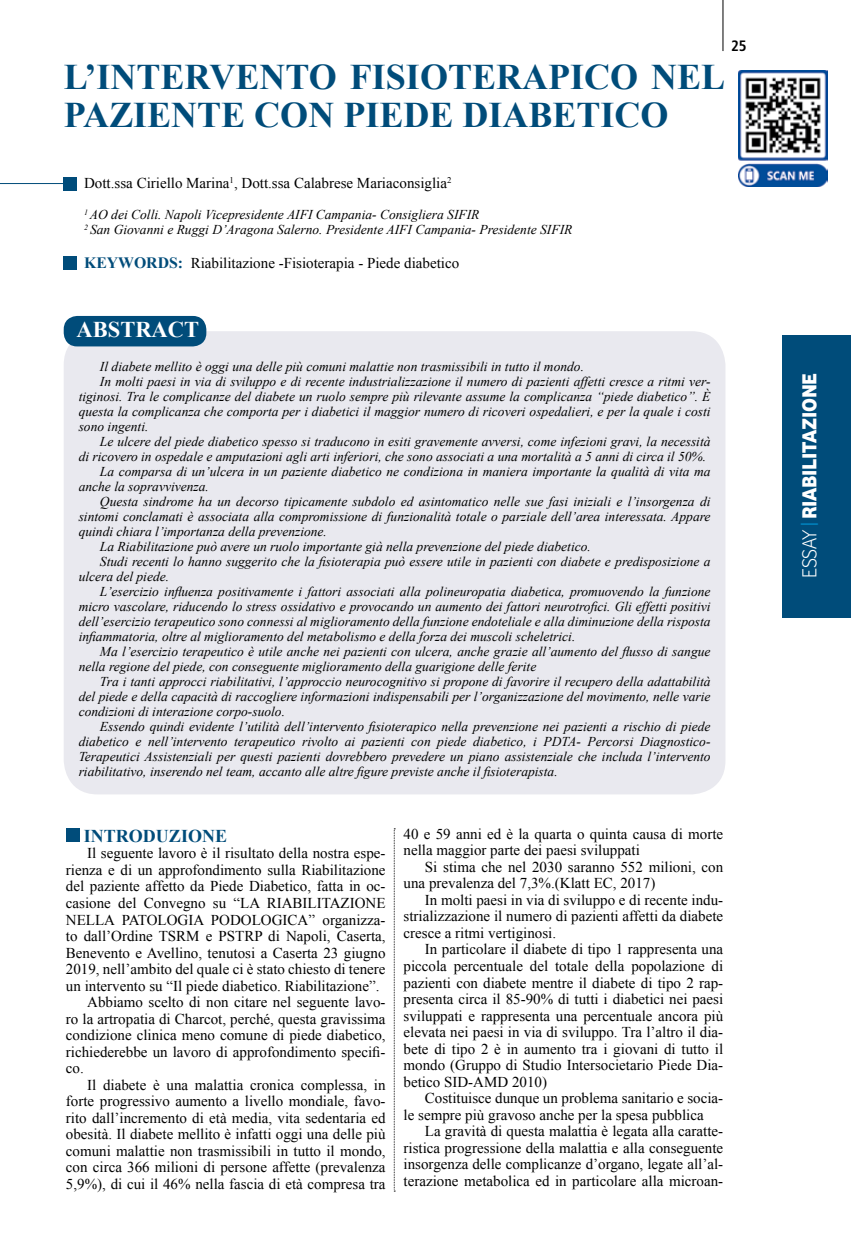
<style>
.page{position:relative;width:851px;height:1234px;background:#fff}
.page>*{position:absolute;margin:0;border:0;box-sizing:border-box;transform-origin:0 0}
.t1{font:700 36px/37.5px "Times New Roman";color:#004c7a}
.t2{font:700 22.5px "Times New Roman";color:#fff}
.t3{font:700 21px "Vodafone Lt";letter-spacing:-.01em;color:#fff}
.t4{font:700 18px "Times New Roman";color:#004c7a}
.t5{font:15px/16.5px "Times New Roman";color:#000}
.t6{font:700 condensed 15px "Frutiger";color:#000}
.t7{font:italic 13.5px/15px "Times New Roman";color:#000}
.s1{font-weight:700;font-size:15.75px;color:#004c7a}
.s2{font-weight:400}
.s3{font-weight:400;color:#009ee0}
</style>
<div class="page">
<hr style="left:722px;top:0;width:1px;height:51px;background:#000">
<div style="left:64px;top:331px;width:661px;height:463px;background:#e9e9ef;border-radius:34px"></div>
<div style="left:64px;top:316px;width:142px;height:30px;background:#004c7a;border-radius:14px"></div>
<hr style="left:0;top:183px;width:66px;height:1px;background:#004c7a">
<div style="left:63px;top:177px;width:14px;height:13px;background:#004c7a"></div>
<div style="left:63px;top:257px;width:14px;height:13px;background:#004c7a"></div>
<div style="left:66px;top:828px;width:13px;height:13px;background:#004c7a"></div>
<div style="left:782px;top:335px;width:68px;height:283px;background:#004c7a"></div>
<svg style="left:394px;top:828px;width:1px;height:363px"></svg>
<img style="left:738px;top:71px;width:89px;height:115px">
<h1 class="t1" style="left:64px;top:57px;width:663px">L’INTERVENTO FISIOTERAPICO NEL<br>PAZIENTE CON PIEDE DIABETICO</h1>
<p class="t6" style="left:731px;top:37px;width:17px">25</p>
<p class="t5" style="left:84px;top:174px;width:368px">Dott.ssa Ciriello Marina<sup>1</sup>, Dott.ssa Calabrese Mariaconsiglia<sup>2</sup></p>
<p class="t7" style="left:84px;top:207px;width:489px"><sup>1</sup> AO dei Colli. Napoli Vicepresidente AIFI Campania- Consigliera SIFIR<br><sup>2</sup> San Giovanni e Ruggi D’Aragona Salerno. Presidente AIFI Campania- Presidente SIFIR</p>
<p class="t5" style="left:84px;top:254px;width:376px"><span class="s1">KEYWORDS:</span> Riabilitazione -Fisioterapia - Piede diabetico</p>
<h2 class="t2" style="left:77px;top:313px;width:124px">ABSTRACT</h2>
<p class="t7" style="left:100px;top:358px;width:485px">Il diabete mellito è oggi una delle più comuni malattie non trasmissibili in tutto il mondo.</p>
<p class="t7" style="left:100px;top:373px;width:612px">In molti paesi in via di sviluppo e di recente industrializzazione il numero di pazienti affetti cresce a ritmi ver-</p>
<p class="t7" style="left:79px;top:388px;width:633px">tiginosi. Tra le complicanze del diabete un ruolo sempre più rilevante assume la complicanza “piede diabetico”. È</p>
<p class="t7" style="left:79px;top:403px;width:633px">questa la complicanza che comporta per i diabetici il maggior numero di ricoveri ospedalieri, e per la quale i costi</p>
<p class="t7" style="left:79px;top:418px;width:71px">sono ingenti.</p>
<p class="t7" style="left:100px;top:433px;width:612px">Le ulcere del piede diabetico spesso si traducono in esiti gravemente avversi, come infezioni gravi, la necessità</p>
<p class="t7" style="left:79px;top:448px;width:629px">di ricovero in ospedale e amputazioni agli arti inferiori, che sono associati a una mortalità a 5 anni di circa il 50%.</p>
<p class="t7" style="left:100px;top:463px;width:612px">La comparsa di un’ulcera in un paziente diabetico ne condiziona in maniera importante la qualità di vita ma</p>
<p class="t7" style="left:79px;top:478px;width:132px">anche la sopravvivenza.</p>
<p class="t7" style="left:100px;top:493px;width:612px">Questa sindrome ha un decorso tipicamente subdolo ed asintomatico nelle sue fasi iniziali e l’insorgenza di</p>
<p class="t7" style="left:79px;top:508px;width:633px">sintomi conclamati è associata alla compromissione di funzionalità totale o parziale dell’area interessata. Appare</p>
<p class="t7" style="left:79px;top:523px;width:250px">quindi chiara l’importanza della prevenzione.</p>
<p class="t7" style="left:100px;top:538px;width:492px">La Riabilitazione può avere un ruolo importante già nella prevenzione del piede diabetico.</p>
<p class="t7" style="left:100px;top:553px;width:612px">Studi recenti lo hanno suggerito che la fisioterapia può essere utile in pazienti con diabete e predisposizione a</p>
<p class="t7" style="left:79px;top:568px;width:92px">ulcera del piede.</p>
<p class="t7" style="left:100px;top:583px;width:612px">L’esercizio influenza positivamente i fattori associati alla polineuropatia diabetica, promuovendo la funzione</p>
<p class="t7" style="left:79px;top:598px;width:633px">micro vascolare, riducendo lo stress ossidativo e provocando un aumento dei fattori neurotrofici. Gli effetti positivi</p>
<p class="t7" style="left:79px;top:613px;width:633px">dell’esercizio terapeutico sono connessi al miglioramento della funzione endoteliale e alla diminuzione della risposta</p>
<p class="t7" style="left:79px;top:628px;width:498px">infiammatoria, oltre al miglioramento del metabolismo e della forza dei muscoli scheletrici.</p>
<p class="t7" style="left:100px;top:643px;width:612px">Ma l’esercizio terapeutico è utile anche nei pazienti con ulcera, anche grazie all’aumento del flusso di sangue</p>
<p class="t7" style="left:79px;top:658px;width:459px">nella regione del piede, con conseguente miglioramento della guarigione delle ferite</p>
<p class="t7" style="left:100px;top:673px;width:612px">Tra i tanti approcci riabilitativi, l’approccio neurocognitivo si propone di favorire il recupero della adattabilità</p>
<p class="t7" style="left:79px;top:688px;width:633px">del piede e della capacità di raccogliere informazioni indispensabili per l’organizzazione del movimento, nelle varie</p>
<p class="t7" style="left:79px;top:703px;width:208px">condizioni di interazione corpo-suolo.</p>
<p class="t7" style="left:100px;top:718px;width:612px">Essendo quindi evidente l’utilità dell’intervento fisioterapico nella prevenzione nei pazienti a rischio di piede</p>
<p class="t7" style="left:79px;top:733px;width:633px">diabetico e nell’intervento terapeutico rivolto ai pazienti con piede diabetico, i PDTA- Percorsi Diagnostico-</p>
<p class="t7" style="left:79px;top:748px;width:633px">Terapeutici Assistenziali per questi pazienti dovrebbero prevedere un piano assistenziale che includa l’intervento</p>
<p class="t7" style="left:79px;top:763px;width:480px">riabilitativo, inserendo nel team, accanto alle altre figure previste anche il fisioterapista.</p>
<h3 class="t4" style="left:84px;top:823px;width:145px">INTRODUZIONE</h3>
<p class="t5" style="left:87px;top:844px;width:300px">Il seguente lavoro è il risultato della nostra espe-</p>
<p class="t5" style="left:66px;top:861px;width:321px">rienza e di un approfondimento sulla Riabilitazione</p>
<p class="t5" style="left:66px;top:877px;width:321px">del paziente affetto da Piede Diabetico, fatta in oc-</p>
<p class="t5" style="left:66px;top:894px;width:321px">casione del Convegno su “LA RIABILITAZIONE</p>
<p class="t5" style="left:66px;top:910px;width:321px">NELLA PATOLOGIA PODOLOGICA” organizza-</p>
<p class="t5" style="left:66px;top:927px;width:321px">to dall’Ordine TSRM e PSTRP di Napoli, Caserta,</p>
<p class="t5" style="left:66px;top:943px;width:321px">Benevento e Avellino, tenutosi a Caserta 23 giugno</p>
<p class="t5" style="left:66px;top:960px;width:321px">2019, nell’ambito del quale ci è stato chiesto di tenere</p>
<p class="t5" style="left:66px;top:976px;width:315px">un intervento su “Il piede diabetico. Riabilitazione”.</p>
<p class="t5" style="left:87px;top:993px;width:300px">Abbiamo scelto di non citare nel seguente lavo-</p>
<p class="t5" style="left:66px;top:1009px;width:321px">ro la artropatia di Charcot, perché, questa gravissima</p>
<p class="t5" style="left:66px;top:1026px;width:321px">condizione clinica meno comune di piede diabetico,</p>
<p class="t5" style="left:66px;top:1042px;width:321px">richiederebbe un lavoro di approfondimento specifi-</p>
<p class="t5" style="left:66px;top:1059px;width:19px">co.</p>
<p class="t5" style="left:87px;top:1075px;width:300px">Il diabete è una malattia cronica complessa, in</p>
<p class="t5" style="left:66px;top:1092px;width:321px">forte progressivo aumento a livello mondiale, favo-</p>
<p class="t5" style="left:66px;top:1108px;width:321px">rito dall’incremento di età media, vita sedentaria ed</p>
<p class="t5" style="left:66px;top:1125px;width:321px">obesità. Il diabete mellito è infatti oggi una delle più</p>
<p class="t5" style="left:66px;top:1141px;width:321px">comuni malattie non trasmissibili in tutto il mondo,</p>
<p class="t5" style="left:66px;top:1158px;width:321px">con circa 366 milioni di persone affette (prevalenza</p>
<p class="t5" style="left:66px;top:1174px;width:321px">5,9%), di cui il 46% nella fascia di età compresa tra</p>
<p class="t5" style="left:403px;top:825px;width:321px">40 e 59 anni ed è la quarta o quinta causa di morte nella maggior parte dei paesi sviluppati</p>
<p class="t5" style="left:403px;top:858px;width:321px;text-indent:21px">Si stima che nel 2030 saranno 552 milioni, con una prevalenza del 7,3%.(Klatt EC, 2017)</p>
<p class="t5" style="left:403px;top:891px;width:321px;text-align:justify;text-indent:21px">In molti paesi in via di sviluppo e di recente indu&shy;strializzazione il numero di pazienti affetti da diabete cresce a ritmi vertiginosi.</p>
<p class="t5" style="left:403px;top:940px;width:321px;text-align:justify;text-indent:21px">In particolare il diabete di tipo 1 rappresenta una piccola percentuale del totale della popolazione di pazienti con diabete mentre il diabete di tipo 2 rap&shy;presenta circa il 85-90% di tutti i diabetici nei paesi sviluppati e rappresenta una percentuale ancora più elevata nei paesi in via di sviluppo. Tra l’altro il dia&shy;bete di tipo 2 è in aumento tra i giovani di tutto il mondo (Gruppo di Studio Intersocietario Piede Dia&shy;betico SID-AMD 2010)</p>
<p class="t5" style="left:403px;top:1089px;width:321px;text-indent:21px">Costituisce dunque un problema sanitario e socia&shy;le sempre più gravoso anche per la spesa pubblica</p>
<p class="t5" style="left:403px;top:1122px;width:321px;text-align:justify;text-indent:21px">La gravità di questa malattia è legata alla caratte&shy;ristica progressione della malattia e alla conseguente insorgenza delle complicanze d’organo, legate all’al&shy;terazione metabolica ed in particolare alla microan-</p>
<h3 class="t3" style="left:796px;top:578px;width:206px;rotate:-90deg"><span class="s2">ESSAY</span> <span class="s3">|</span> RIABILITAZIONE</h3>
</div>
